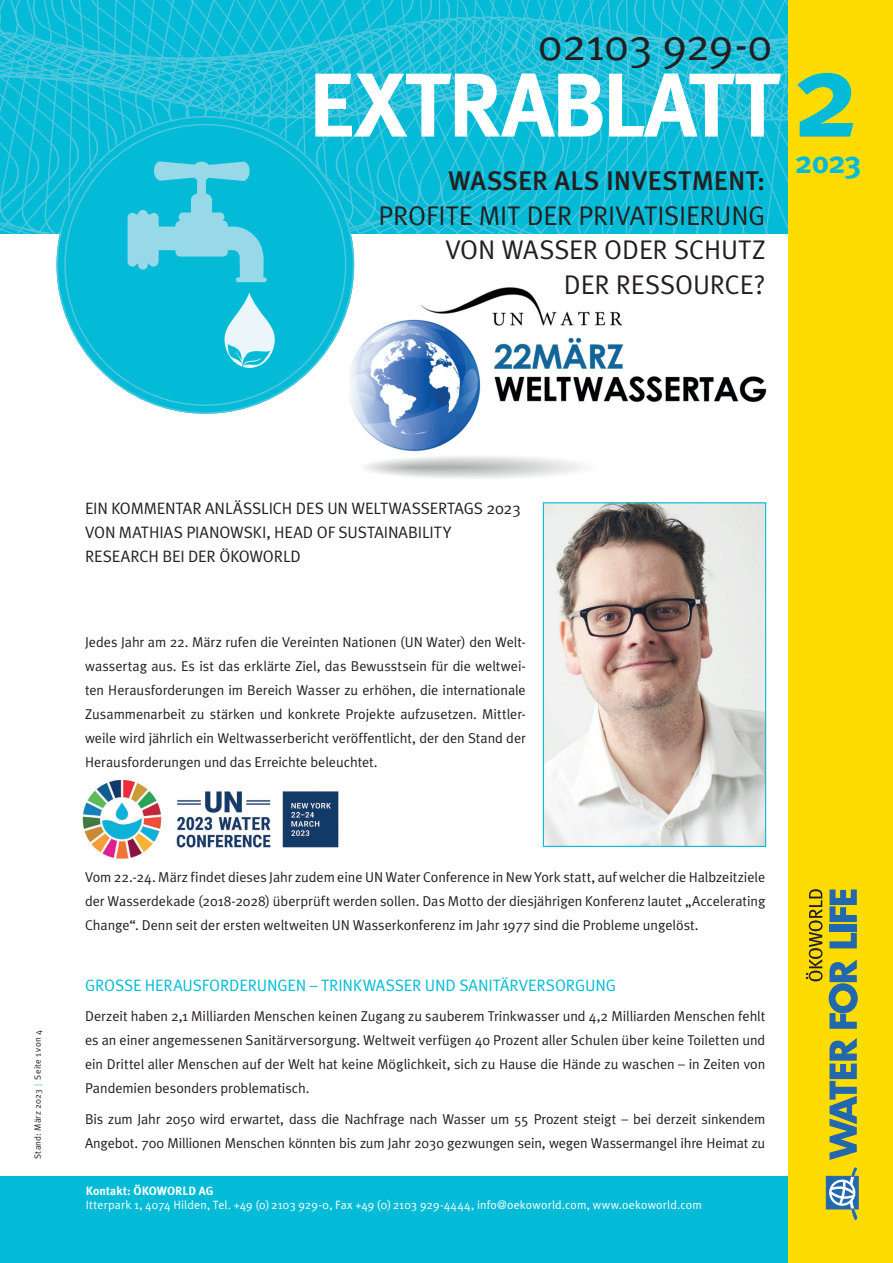
<style>
.page{position:relative;width:893px;height:1263px;background:#fff}
.page>*{position:absolute;margin:0;border:0;box-sizing:border-box;transform-origin:0 0}
.t1{font:700 90.45px "Meta Plus";letter-spacing:-.025em;color:#fff}
.t2{font:45px "Meta Plus Normal";color:#231f20}
.t3{font:700 31.5px "Meta Plus";color:#03bbd7}
.t4{font:27px/34.5px "Meta Plus Normal";letter-spacing:-.005em;color:#231f20;text-align:right}
.t5{font:500 27px "Meta Plus";color:#231f20}
.t6{font:16.5px/24px "Meta Plus Normal";letter-spacing:-.01em;color:#231f20}
.t7{font:16.5px "Meta Plus Normal";letter-spacing:-.01em;color:#03bbd7}
.t8{font:14.25px/24px "Meta Plus Normal";letter-spacing:-.01em;color:#231f20;text-align:justify}
.t9{font:12px "Meta Plus Normal";letter-spacing:.01em;color:#fff}
.t10{font:700 12px "Meta Plus";letter-spacing:.005em;color:#fff}
.t11{font:9px "Meta Plus Normal";letter-spacing:.02em;color:#231f20}
.s1{font-size:120.6px;color:#03bbd7}
.s2{font-family:"Frutiger LT Std";font-weight:300;font-stretch:condensed;color:#03bbd7}
</style>
<div class="page">
<img style="left:354px;top:287px;width:413px;height:192px">
<div style="left:0;top:1176px;width:893px;height:87px;background:#03bbd7"></div>
<div style="left:789px;top:0;width:104px;height:1263px;background:#ffdc01"></div>
<svg style="left:57px;top:282px;width:297px;height:132px"></svg>
<svg style="left:64px;top:282px;width:282px;height:124px;fill:#03bbd7"></svg>
<svg style="left:225px;top:293px;width:50px;height:75px;background:#7fdae9"></svg>
<svg style="left:0;top:0;width:789px;height:282px;background:#31c5dc"></svg>
<svg style="left:829px;top:1038px;width:28px;height:122px"></svg>
<svg style="left:829px;top:959px;width:29px;height:70px"></svg>
<svg style="left:829px;top:933px;width:28px;height:15px"></svg>
<div style="left:829px;top:925px;width:28px;height:7px;background:#2268af"></div>
<svg style="left:829px;top:889px;width:28px;height:33px"></svg>
<svg style="left:806px;top:889px;width:16px;height:92px"></svg>
<svg style="left:826px;top:1176px;width:32px;height:33px"></svg>
<svg style="left:827px;top:1167px;width:30px;height:53px"></svg>
<img style="left:545px;top:504px;width:219px;height:341px">
<div style="left:543px;top:502px;width:223px;height:345px;border:1px solid #03bbd7"></div>
<img style="left:82px;top:779px;width:257px;height:81px">
<h2 class="t2" style="left:538px;top:18px;width:235px">02103 929-0</h2>
<h1 class="t1" style="left:308px;top:53px;width:552px">EXTRABLATT <span class="s1">2</span></h1>
<h3 class="t5" style="left:448px;top:165px;width:319px">WASSER ALS INVESTMENT:</h3>
<h3 class="t4" style="left:378px;top:198px;width:388px">PROFITE MIT DER PRIVATISIERUNG<br>VON WASSER ODER SCHUTZ<br>DER RESSOURCE?</h3>
<h3 class="t3" style="left:795px;top:144px;width:68px">2023</h3>
<p class="t11" style="left:32px;top:1159px;width:130px;rotate:-90deg">Stand: März 2023 <span class="s2">|</span> Seite 1 von 4</p>
<p class="t6" style="left:85px;top:496px;width:437px">EIN KOMMENTAR ANLÄSSLICH DES UN WELTWASSERTAGS 2023<br>VON MATHIAS PIANOWSKI, HEAD OF SUSTAINABILITY<br>RESEARCH BEI DER ÖKOWORLD</p>
<p class="t8" style="left:85px;top:630px;width:442px">Jedes Jahr am 22. März rufen die Vereinten Nationen (UN Water) den Welt&shy;wassertag aus. Es ist das erklärte Ziel, das Bewusstsein für die weltwei&shy;ten Herausforderungen im Bereich Wasser zu erhöhen, die internationale Zusammenarbeit zu stärken und konkrete Projekte aufzusetzen. Mittler&shy;weile wird jährlich ein Weltwasserbericht veröffentlicht, der den Stand der Herausforderungen und das Erreichte beleuchtet.</p>
<p class="t8" style="left:85px;top:865px;width:682px">Vom 22.-24. März findet dieses Jahr zudem eine UN Water Conference in New York statt, auf welcher die Halbzeitziele der Wasserdekade (2018-2028) überprüft werden sollen. Das Motto der diesjährigen Konferenz lautet „Accelerating Change“. Denn seit der ersten weltweiten UN Wasserkonferenz im Jahr 1977 sind die Probleme ungelöst.</p>
<p class="t7" style="left:85px;top:976px;width:533px">GROSSE HERAUSFORDERUNGEN – TRINKWASSER UND SANITÄRVERSORGUNG</p>
<p class="t8" style="left:85px;top:1004px;width:682px">Derzeit haben 2,1 Milliarden Menschen keinen Zugang zu sauberem Trinkwasser und 4,2 Milliarden Menschen fehlt es an einer angemessenen Sanitärversorgung. Weltweit verfügen 40 Prozent aller Schulen über keine Toiletten und ein Drittel aller Menschen auf der Welt hat keine Möglichkeit, sich zu Hause die Hände zu waschen – in Zeiten von Pandemien besonders problematisch.</p>
<p class="t8" style="left:85px;top:1107px;width:682px">Bis zum Jahr 2050 wird erwartet, dass die Nachfrage nach Wasser um 55 Prozent steigt – bei derzeit sinkendem<br>Angebot. 700 Millionen Menschen könnten bis zum Jahr 2030 gezwungen sein, wegen Wassermangel ihre Heimat zu</p>
<p class="t10" style="left:86px;top:1184px;width:129px">Kontakt: ÖKOWORLD AG</p>
<p class="t9" style="left:86px;top:1198px;width:617px">Itterpark 1, 4074 Hilden, Tel. +49 (0) 2103 929-0, Fax +49 (0) 2103 929-4444, info@oekoworld.com, www.oekoworld.com</p>
</div>
